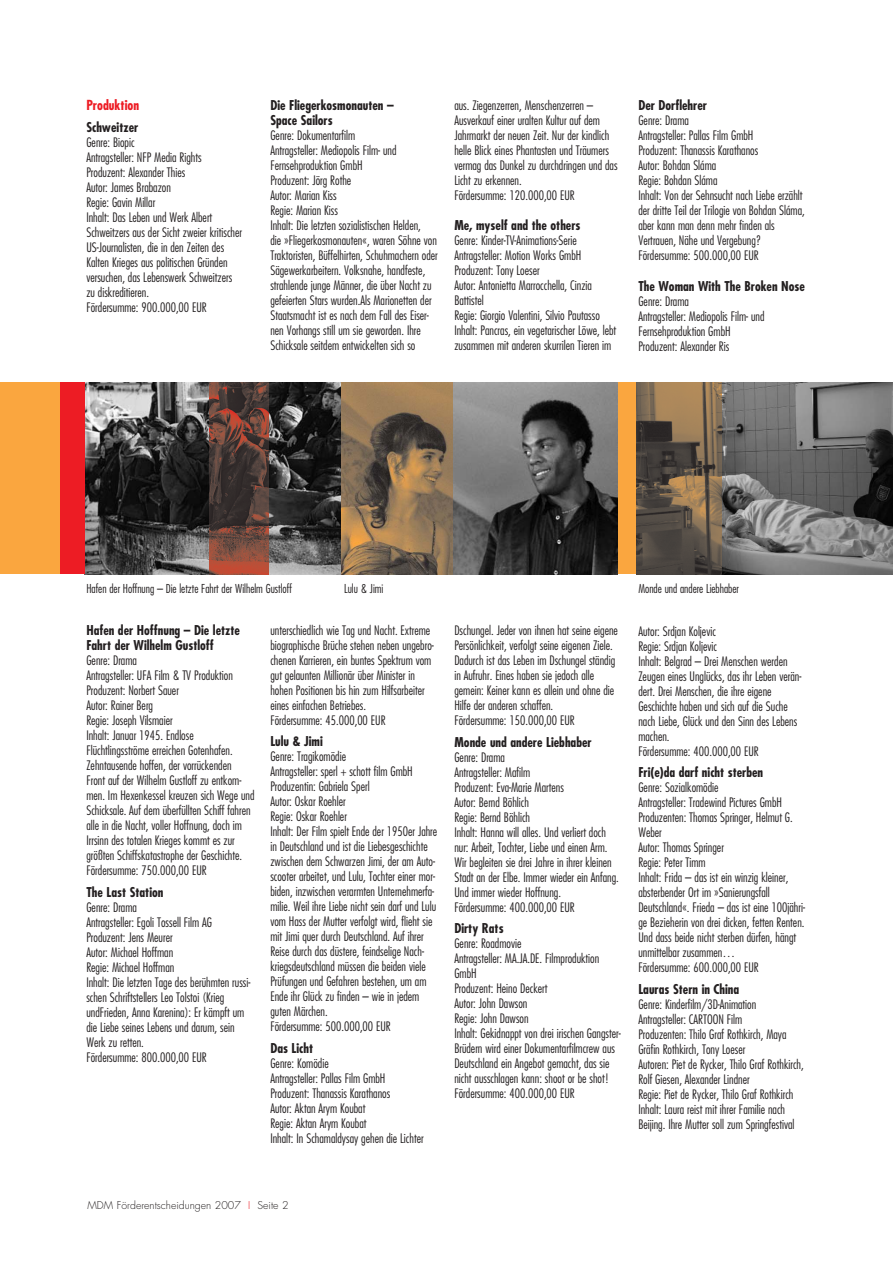
<style>
.page{position:relative;width:893px;height:1263px;background:#fff}
.page>*{position:absolute;margin:0;border:0;box-sizing:border-box;transform-origin:0 0}
.t1{font:700 condensed 13.5px "Futura";color:#ed1c24}
.t2{font:700 condensed 13.2px/15px "Futura";color:#231f20}
.t3{font:300 condensed 12.75px/15px "Futura";color:#231f20}
.t4{font:300 condensed 12px "Futura";color:#231f20}
.t5{font:300 10.5px "Futura";color:#231f20}
.s1{color:#ed1c24}
</style>
<div class="page">
<div style="left:0;top:383px;width:892px;height:191px;background:#faa63f"></div>
<img style="left:453px;top:383px;width:164px;height:191px">
<img style="left:340px;top:383px;width:113px;height:191px">
<img style="left:722px;top:383px;width:170px;height:191px">
<img style="left:637px;top:383px;width:85px;height:191px">
<svg style="left:85px;top:383px;width:255px;height:191px;background:#464646"></svg>
<img style="left:209px;top:383px;width:60px;height:191px">
<div style="left:61px;top:383px;width:24px;height:191px;background:#ed1c24"></div>
<p class="t1" style="left:86px;top:99px;width:54px">Produktion</p>
<p class="t2" style="left:86px;top:120px;width:53px">Schweitzer</p>
<p class="t3" style="left:86px;top:135px;width:157px">Genre: Biopic<br>Antragsteller: NFP Media Rights<br>Produzent: Alexander Thies<br>Autor: James Brabazon<br>Regie: Gavin Millar<br>Inhalt: Das Leben und Werk Albert<br>Schweitzers aus der Sicht zweier kritischer<br>US-Journalisten, die in den Zeiten des<br>Kalten Krieges aus politischen Gründen versuchen, das Lebenswerk Schweitzers zu diskreditieren.<br>Fördersumme: 900.000,00 EUR</p>
<p class="t2" style="left:270px;top:99px;width:125px">Die Fliegerkosmonauten –<br>Space Sailors</p>
<p class="t3" style="left:270px;top:129px;width:169px">Genre: Dokumentarfilm<br>Antragsteller: Mediopolis Film- und Fernsehproduktion GmbH<br>Produzent: Jörg Rothe<br>Autor: Marian Kiss<br>Regie: Marian Kiss<br>Inhalt: Die letzten sozialistischen Helden,<br>die »Fliegerkosmonauten«, waren Söhne von Traktoristen, Büffelhirten, Schuhmachern oder Sägewerkarbeitern. Volksnahe, handfeste, strahlende junge Männer, die über Nacht zu gefeierten Stars wurden.Als Marionetten der Staatsmacht ist es nach dem Fall des Eiser&shy;nen Vorhangs still um sie geworden. Ihre Schicksale seitdem entwickelten sich so</p>
<p class="t3" style="left:454px;top:98px;width:165px">aus. Ziegenzerren, Menschenzerren – Ausverkauf einer uralten Kultur auf dem Jahrmarkt der neuen Zeit. Nur der kindlich helle Blick eines Phantasten und Träumers vermag das Dunkel zu durchdringen und das Licht zu erkennen.<br>Fördersumme: 120.000,00 EUR</p>
<p class="t2" style="left:454px;top:219px;width:128px">Me, myself and the others</p>
<p class="t3" style="left:454px;top:234px;width:163px">Genre: Kinder-TV-Animations-Serie Antragsteller: Motion Works GmbH Produzent: Tony Loeser<br>Autor: Antonietta Marrocchella, Cinzia Battistel<br>Regie: Giorgio Valentini, Silvio Pautasso Inhalt: Pancras, ein vegetarischer Löwe, lebt zusammen mit anderen skurrilen Tieren im</p>
<p class="t2" style="left:638px;top:99px;width:70px">Der Dorflehrer</p>
<p class="t3" style="left:638px;top:114px;width:168px">Genre: Drama<br>Antragsteller: Pallas Film GmbH<br>Produzent: Thanassis Karathanos<br>Autor: Bohdan Sláma<br>Regie: Bohdan Sláma<br>Inhalt: Von der Sehnsucht nach Liebe erzählt der dritte Teil der Trilogie von Bohdan Sláma, aber kann man denn mehr finden als<br>Vertrauen, Nähe und Vergebung?<br>Fördersumme: 500.000,00 EUR</p>
<p class="t2" style="left:638px;top:280px;width:168px">The Woman With The Broken Nose</p>
<p class="t3" style="left:638px;top:294px;width:128px">Genre: Drama<br>Antragsteller: Mediopolis Film- und<br>Fernsehproduktion GmbH<br>Produzent: Alexander Ris</p>
<p class="t4" style="left:86px;top:583px;width:207px">Hafen der Hoffnung – Die letzte Fahrt der Wilhelm Gustloff</p>
<p class="t4" style="left:344px;top:583px;width:41px">Lulu &amp; Jimi</p>
<p class="t4" style="left:638px;top:583px;width:102px">Monde und andere Liebhaber</p>
<p class="t2" style="left:86px;top:624px;width:155px">Hafen der Hoffnung – Die letzte<br>Fahrt der Wilhelm Gustloff</p>
<p class="t3" style="left:86px;top:654px;width:170px">Genre: Drama<br>Antragsteller: UFA Film &amp; TV Produktion Produzent: Norbert Sauer<br>Autor: Rainer Berg<br>Regie: Joseph Vilsmaier<br>Inhalt: Januar 1945. Endlose Flüchtlingsströme erreichen Gotenhafen.<br>Zehntausende hoffen, der vorrückenden<br>Front auf der Wilhelm Gustloff zu entkom&shy;men. Im Hexenkessel kreuzen sich Wege und Schicksale. Auf dem überfüllten Schiff fahren alle in die Nacht, voller Hoffnung, doch im Irrsinn des totalen Krieges kommt es zur größten Schiffskatastrophe der Geschichte.<br>Fördersumme: 750.000,00 EUR</p>
<p class="t2" style="left:86px;top:885px;width:79px">The Last Station</p>
<p class="t3" style="left:86px;top:900px;width:165px">Genre: Drama<br>Antragsteller: Egoli Tossell Film AG<br>Produzent: Jens Meurer<br>Autor: Michael Hoffman<br>Regie: Michael Hoffman<br>Inhalt: Die letzten Tage des berühmten russi&shy;schen Schriftstellers Leo Tolstoi (Krieg undFrieden, Anna Karenina): Er kämpft um die Liebe seines Lebens und darum, sein<br>Werk zu retten.<br>Fördersumme: 800.000,00 EUR</p>
<p class="t3" style="left:270px;top:624px;width:165px">unterschiedlich wie Tag und Nacht. Extreme biographische Brüche stehen neben ungebro&shy;chenen Karrieren, ein buntes Spektrum vom gut gelaunten Millionär über Minister in hohen Positionen bis hin zum Hilfsarbeiter eines einfachen Betriebes.<br>Fördersumme: 45.000,00 EUR</p>
<p class="t2" style="left:270px;top:735px;width:54px">Lulu &amp; Jimi</p>
<p class="t3" style="left:270px;top:750px;width:168px">Genre: Tragikomödie<br>Antragsteller: sperl + schott film GmbH Produzentin: Gabriela Sperl<br>Autor: Oskar Roehler<br>Regie: Oskar Roehler<br>Inhalt: Der Film spielt Ende der 1950er Jahre in Deutschland und ist die Liebesgeschichte zwischen dem Schwarzen Jimi, der am Auto&shy;scooter arbeitet, und Lulu, Tochter einer mor&shy;biden, inzwischen verarmten Unternehmerfa&shy;milie. Weil ihre Liebe nicht sein darf und Lulu vom Hass der Mutter verfolgt wird, flieht sie mit Jimi quer durch Deutschland. Auf ihrer Reise durch das düstere, feindselige Nach&shy;kriegsdeutschland müssen die beiden viele Prüfungen und Gefahren bestehen, um am Ende ihr Glück zu finden – wie in jedem guten Märchen.<br>Fördersumme: 500.000,00 EUR</p>
<p class="t2" style="left:270px;top:1042px;width:44px">Das Licht</p>
<p class="t3" style="left:270px;top:1056px;width:155px">Genre: Komödie<br>Antragsteller: Pallas Film GmbH<br>Produzent: Thanassis Karathanos<br>Autor: Aktan Arym Koubat<br>Regie: Aktan Arym Koubat<br>Inhalt: In Schamaldysay gehen die Lichter</p>
<p class="t3" style="left:454px;top:624px;width:165px">Dschungel. Jeder von ihnen hat seine eigene Persönlichkeit, verfolgt seine eigenen Ziele.<br>Dadurch ist das Leben im Dschungel ständig in Aufruhr. Eines haben sie jedoch alle gemein: Keiner kann es allein und ohne die Hilfe der anderen schaffen.<br>Fördersumme: 150.000,00 EUR</p>
<p class="t2" style="left:454px;top:736px;width:139px">Monde und andere Liebhaber</p>
<p class="t3" style="left:454px;top:750px;width:166px">Genre: Drama<br>Antragsteller: Mafilm<br>Produzent: Eva-Marie Martens<br>Autor: Bernd Böhlich<br>Regie: Bernd Böhlich<br>Inhalt: Hanna will alles. Und verliert doch nur: Arbeit, Tochter, Liebe und einen Arm.<br>Wir begleiten sie drei Jahre in ihrer kleinen<br>Stadt an der Elbe. Immer wieder ein Anfang.<br>Und immer wieder Hoffnung.<br>Fördersumme: 400.000,00 EUR</p>
<p class="t2" style="left:454px;top:922px;width:51px">Dirty Rats</p>
<p class="t3" style="left:454px;top:937px;width:168px">Genre: Roadmovie<br>Antragsteller: MA.JA.DE. Filmproduktion<br>GmbH<br>Produzent: Heino Deckert<br>Autor: John Dawson<br>Regie: John Dawson<br>Inhalt: Gekidnappt von drei irischen Gangster-<br>Brüdern wird einer Dokumentarfilmcrew aus<br>Deutschland ein Angebot gemacht, das sie nicht ausschlagen kann: shoot or be shot!<br>Fördersumme: 400.000,00 EUR</p>
<p class="t3" style="left:638px;top:624px;width:164px">Autor: Srdjan Koljevic<br>Regie: Srdjan Koljevic<br>Inhalt: Belgrad – Drei Menschen werden<br>Zeugen eines Unglücks, das ihr Leben verän&shy;dert. Drei Menschen, die ihre eigene<br>Geschichte haben und sich auf die Suche nach Liebe, Glück und den Sinn des Lebens machen.<br>Fördersumme: 400.000,00 EUR</p>
<p class="t2" style="left:638px;top:766px;width:126px">Fri(e)da darf nicht sterben</p>
<p class="t3" style="left:638px;top:781px;width:168px">Genre: Sozialkomödie<br>Antragsteller: Tradewind Pictures GmbH<br>Produzenten: Thomas Springer, Helmut G.<br>Weber<br>Autor: Thomas Springer<br>Regie: Peter Timm<br>Inhalt: Frida – das ist ein winzig kleiner, absterbender Ort im »Sanierungsfall<br>Deutschland«. Frieda – das ist eine 100jähri&shy;ge Bezieherin von drei dicken, fetten Renten.<br>Und dass beide nicht sterben dürfen, hängt unmittelbar zusammen…<br>Fördersumme: 600.000,00 EUR</p>
<p class="t2" style="left:638px;top:982px;width:102px">Lauras Stern in China</p>
<p class="t3" style="left:638px;top:997px;width:167px">Genre: Kinderfilm/3D-Animation Antragsteller: CARTOON Film<br>Produzenten: Thilo Graf Rothkirch, Maya Gräfin Rothkirch, Tony Loeser<br>Autoren: Piet de Rycker, Thilo Graf Rothkirch, Rolf Giesen, Alexander Lindner<br>Regie: Piet de Rycker, Thilo Graf Rothkirch Inhalt: Laura reist mit ihrer Familie nach Beijing. Ihre Mutter soll zum Springfestival</p>
<p class="t5" style="left:87px;top:1201px;width:203px">MDM Förderentscheidungen 2007 <span class="s1">I</span> Seite 2</p>
</div>
